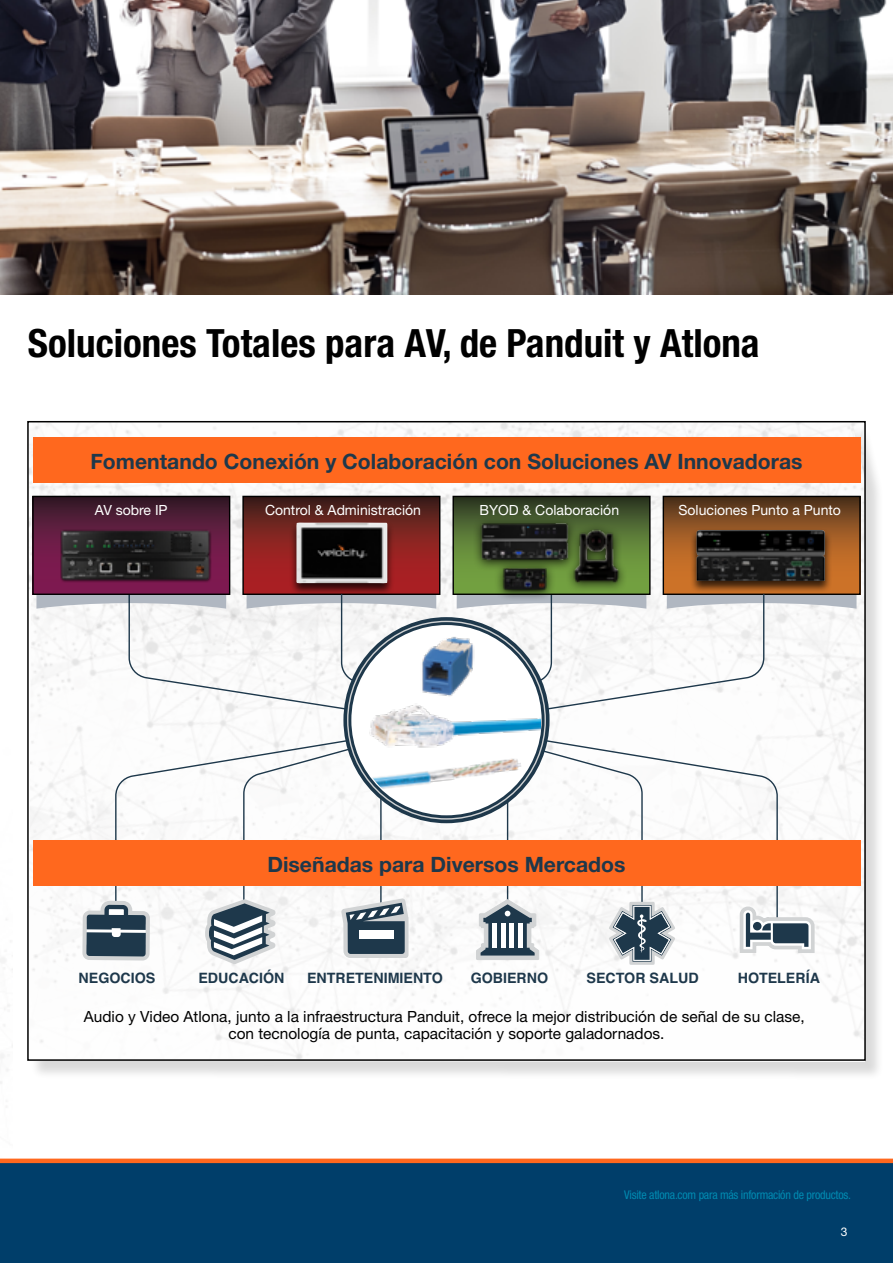
<style>
.page{position:relative;width:893px;height:1263px;background:#fff}
.page>*{position:absolute;margin:0;border:0;box-sizing:border-box;transform-origin:0 0}
.t1{font:700 condensed 39px "Helvetica Neue LT Std";color:#000}
.t2{font:700 21.15px "Helvetica Neue LT Std";color:#1e384b}
.t3{font:15.45px/16.8px "Helvetica Neue LT Std";color:#000;text-align:center}
.t4{font:700 14.25px "Helvetica";color:#1e384b}
.t5{font:13.95px "Helvetica Neue LT Std";color:#fff}
.t6{font:condensed 12px "Helvetica Neue LT Std";letter-spacing:-.02em;color:#008ab1}
.t7{font:12px "Helvetica Neue LT Std";color:#fff}
</style>
<div class="page">
<div style="left:0;top:1163px;width:893px;height:100px;background:#003e6a"></div>
<div style="left:0;top:1158px;width:893px;height:5px;background:#ff681e"></div>
<img style="left:0;top:0;width:893px;height:295px">
<div style="left:31px;top:426px;width:853px;height:654px;background:#000;opacity:.75"></div>
<img style="left:31px;top:1023px;width:834px;height:39px">
<img style="left:30px;top:656px;width:833px;height:367px">
<img style="left:30px;top:424px;width:833px;height:232px">
<svg style="left:244px;top:498px;width:194px;height:95px;background:#79211f"></svg>
<div style="left:242px;top:496px;width:198px;height:99px;border:1px solid #000"></div>
<svg style="left:778px;top:595px;width:78px;height:14px"></svg>
<svg style="left:665px;top:498px;width:194px;height:95px;background:#8b5223"></svg>
<div style="left:663px;top:496px;width:198px;height:99px;border:1px solid #000"></div>
<svg style="left:394px;top:593px;width:384px;height:330px"></svg>
<svg style="left:114px;top:726px;width:334px;height:197px"></svg>
<svg style="left:36px;top:594px;width:412px;height:132px"></svg>
<svg style="left:34px;top:498px;width:194px;height:95px;background:#5c1b3d"></svg>
<div style="left:32px;top:496px;width:198px;height:99px;border:1px solid #000"></div>
<svg style="left:454px;top:498px;width:195px;height:95px;background:#455c2d"></svg>
<div style="left:452px;top:496px;width:199px;height:99px;border:1px solid #000"></div>
<div style="left:33px;top:437px;width:827px;height:45px;background:#ff681e"></div>
<svg style="left:82px;top:901px;width:68px;height:59px"></svg>
<svg style="left:738px;top:904px;width:79px;height:51px"></svg>
<div style="left:33px;top:840px;width:827px;height:45px;background:#ff681e"></div>
<svg style="left:343px;top:617px;width:207px;height:206px;background:#475c6b"></svg>
<div style="left:351px;top:625px;width:191px;height:190px;background:#fff;border-radius:50%"></div>
<svg style="left:476px;top:899px;width:63px;height:61px"></svg>
<svg style="left:205px;top:899px;width:71px;height:65px"></svg>
<svg style="left:607px;top:900px;width:70px;height:66px"></svg>
<svg style="left:341px;top:898px;width:67px;height:60px"></svg>
<img style="left:364px;top:758px;width:158px;height:39px">
<div style="left:472px;top:517px;width:156px;height:84px;background:#000;opacity:.75"></div>
<img style="left:465px;top:516px;width:172px;height:80px">
<img style="left:58px;top:529px;width:154px;height:54px">
<div style="left:690px;top:528px;width:142px;height:65px;background:#000;opacity:.75"></div>
<img style="left:696px;top:530px;width:129px;height:51px">
<div style="left:289px;top:522px;width:105px;height:73px;background:#000;opacity:.75"></div>
<img style="left:296px;top:522px;width:91px;height:61px">
<img style="left:397px;top:630px;width:101px;height:67px">
<img style="left:369px;top:697px;width:171px;height:54px">
<h1 class="t1" style="left:28px;top:319px;width:733px">Soluciones Totales para AV, de Panduit y Atlona</h1>
<h2 class="t2" style="left:90px;top:448px;width:714px">Fomentando Conexión y Colaboración con Soluciones AV Innovadoras</h2>
<p class="t5" style="left:95px;top:501px;width:74px">AV sobre IP</p>
<p class="t5" style="left:265px;top:501px;width:158px">Control &amp; Administración</p>
<p class="t5" style="left:479px;top:501px;width:141px">BYOD &amp; Colaboración</p>
<p class="t5" style="left:678px;top:501px;width:164px">Soluciones Punto a Punto</p>
<h2 class="t2" style="left:267px;top:851px;width:360px">Diseñadas para Diversos Mercados</h2>
<p class="t4" style="left:198px;top:967px;width:88px">EDUCACIÓN</p>
<p class="t4" style="left:307px;top:967px;width:137px">ENTRETENIMIENTO</p>
<p class="t4" style="left:471px;top:967px;width:79px">GOBIERNO</p>
<p class="t4" style="left:738px;top:967px;width:84px">HOTELERÍA</p>
<p class="t4" style="left:79px;top:967px;width:78px">NEGOCIOS</p>
<p class="t3" style="left:84px;top:1008px;width:722px">Audio y Video Atlona, junto a la infraestructura Panduit, ofrece la mejor distribución de señal de su clase, con tecnología de punta, capacitación y soporte galadornados.</p>
<p class="t4" style="left:587px;top:967px;width:114px">SECTOR SALUD</p>
<p class="t6" style="left:624px;top:1187px;width:228px">Visite atlona.com para más información de productos.</p>
<p class="t7" style="left:841px;top:1224px;width:8px">3</p>
</div>
